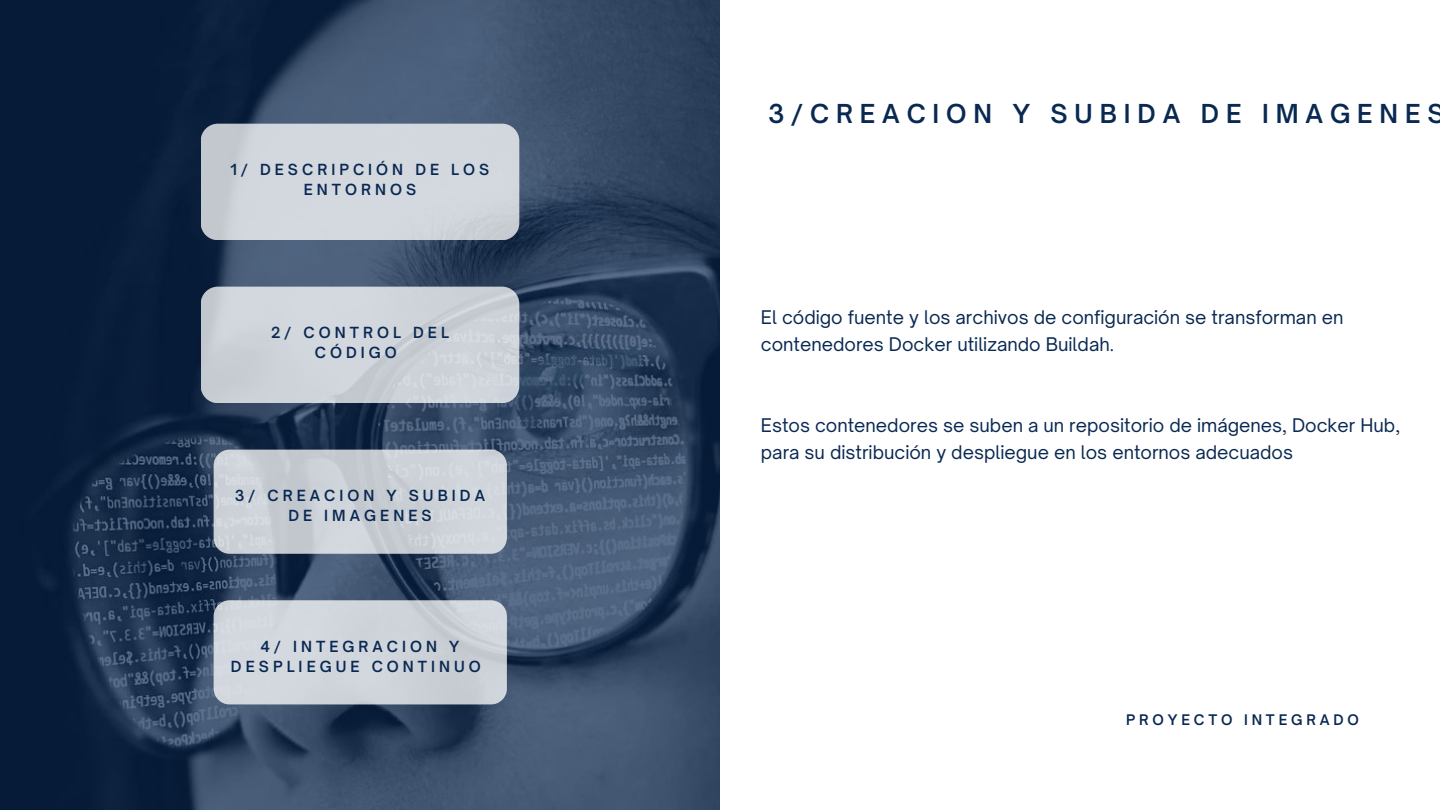
<style>
.page{position:relative;width:1440px;height:810px;background:#fff}
.page>*{position:absolute;margin:0;border:0;box-sizing:border-box;transform-origin:0 0}
.t1{font:600 25px "Open Sauce One";letter-spacing:.275em;color:#092852}
.t2{font:18px/27px "Open Sauce One";color:#092852}
.t3{font:600 14.7px/20.1px "Open Sauce One";letter-spacing:.275em;color:#092852;text-align:center}
.t4{font:600 14px "Open Sauce One";letter-spacing:.275em;color:#092852}
</style>
<div class="page">
<svg style="left:0;top:0;width:720px;height:810px;background:#273b57"></svg>
<div style="left:201px;top:124px;width:318px;height:116px;background:linear-gradient(to right,#cdd2d9,#d4d9e0);border-radius:17px"></div>
<div style="left:201px;top:287px;width:318px;height:116px;background:#cfd3da;border-radius:17px"></div>
<div style="left:214px;top:450px;width:293px;height:104px;background:#cdd2d9;border-radius:16px"></div>
<div style="left:214px;top:600px;width:293px;height:104px;background:#d1d5dc;border-radius:16px"></div>
<p class="t3" style="left:231px;top:159px;width:260px">1/ DESCRIPCIÓN DE LOS<br>ENTORNOS</p>
<p class="t3" style="left:271px;top:322px;width:179px">2/ CONTROL DEL<br>CÓDIGO</p>
<p class="t3" style="left:235px;top:485px;width:252px">3/ CREACION Y SUBIDA<br>DE IMAGENES</p>
<p class="t3" style="left:231px;top:636px;width:252px">4/ INTEGRACION Y<br>DESPLIEGUE CONTINUO</p>
<h1 class="t1" style="left:768px;top:98px;width:678px">3/CREACION Y SUBIDA DE IMAGENES</h1>
<p class="t2" style="left:761px;top:303px;width:584px">El código fuente y los archivos de configuración se transforman en contenedores Docker utilizando Buildah.</p>
<p class="t2" style="left:761px;top:411px;width:641px">Estos contenedores se suben a un repositorio de imágenes, Docker Hub, para su distribución y despliegue en los entornos adecuados</p>
<p class="t4" style="left:1126px;top:711px;width:234px">PROYECTO INTEGRADO</p>
</div>
